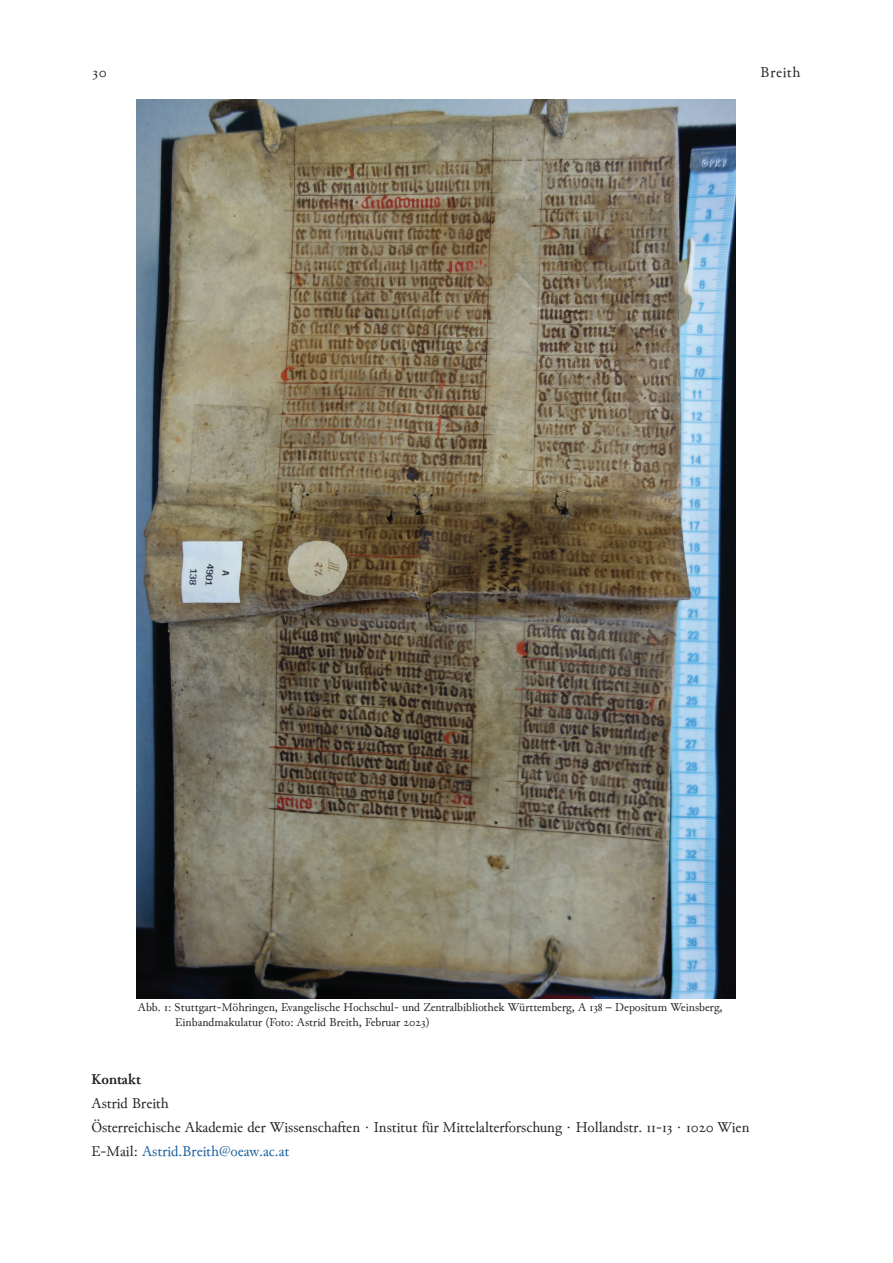
<style>
.page{position:relative;width:893px;height:1263px;background:#fff}
.page>*{position:absolute;margin:0;border:0;box-sizing:border-box;transform-origin:0 0}
.Pull_Quote_-_Below_L{font:15px "Junicode";color:#231f20}
.Pull_Quote_-_Below_L-2{font:15px "Junicode";color:#175d9e}
.Master_Page_Header{font:15px "Junicode";letter-spacing:.04em;color:#231f20}
.Pull_Quote_-_Below_L-3{font:700 15px "Junicode";color:#231f20}
.Photo_Credit{font:12px/15px "Junicode";color:#231f20}
.s1{color:#231f20}
</style>
<div class="page">
<img style="left:137px;top:100px;width:599px;height:898px">
<p class="Master_Page_Header" style="left:93px;top:62px;width:16px">30</p>
<p class="Master_Page_Header" style="left:761px;top:62px;width:41px">Breith</p>
<p class="Photo_Credit" style="left:175px;top:1000px;width:549px;text-indent:-38px">Abb. 1: Stuttgart-Möhringen, Evangelische Hochschul- und Zentralbibliothek Württemberg, A 138 – Depositum Weinsberg,<br>Einbandmakulatur (Foto: Astrid Breith, Februar 2023)</p>
<p class="Pull_Quote_-_Below_L-3" style="left:91px;top:1069px;width:51px">Kontakt</p>
<p class="Pull_Quote_-_Below_L" style="left:91px;top:1093px;width:79px">Astrid Breith</p>
<p class="Pull_Quote_-_Below_L" style="left:91px;top:1117px;width:660px">Österreichische Akademie der Wissenschaften · Institut für Mittelalterforschung · Hollandstr. 11-13 · 1020 Wien</p>
<p class="Pull_Quote_-_Below_L-2" style="left:91px;top:1141px;width:200px"><span class="s1">E-Mail:</span> Astrid.Breith@oeaw.ac.at</p>
</div>
